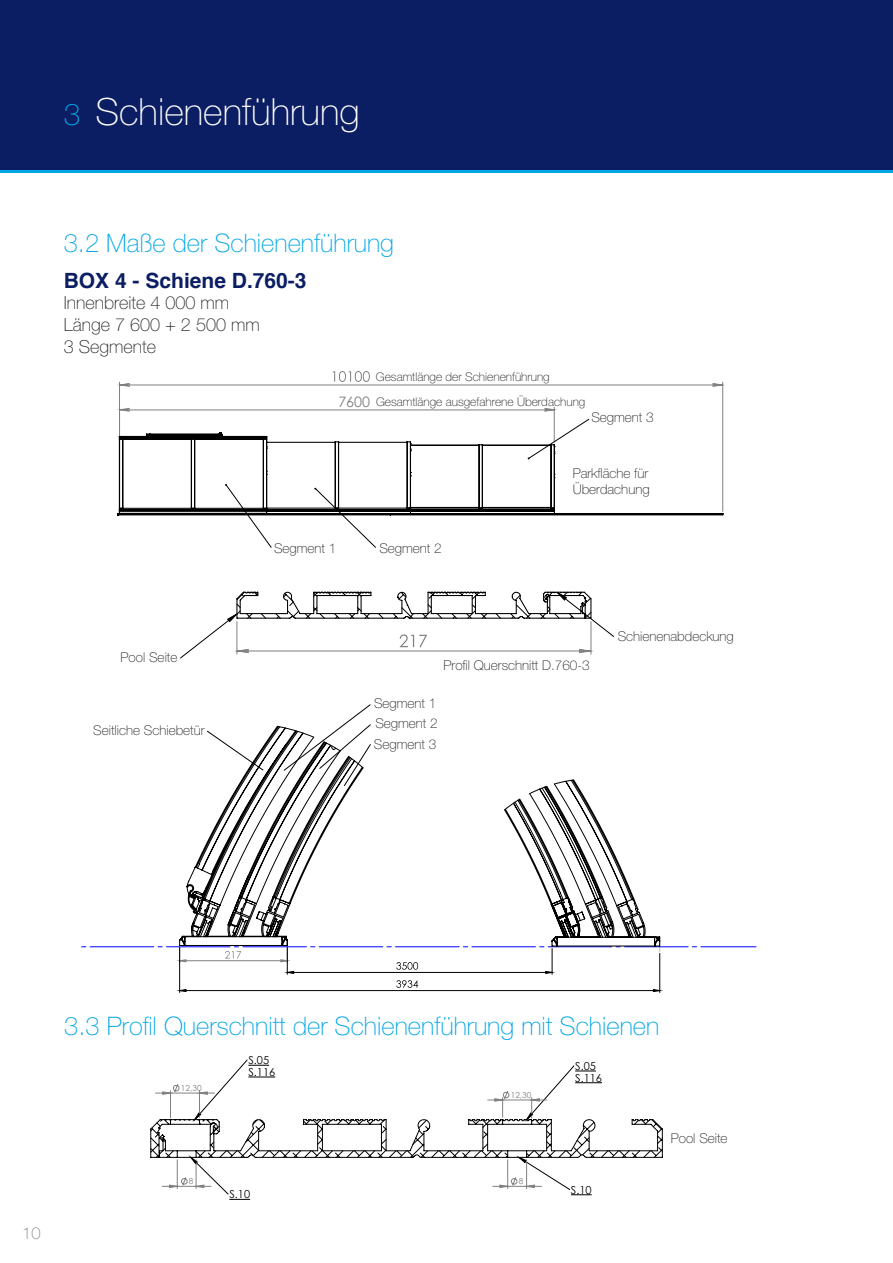
<style>
.page{position:relative;width:893px;height:1263px;background:#fff}
.page>*{position:absolute;margin:0;border:0;box-sizing:border-box;transform-origin:0 0}
.t1{font:100 37.5px "Helvetica Neue LT Pro";color:#fff}
.t2{font:100 25.5px "Helvetica Neue LT Pro";color:#02a6e5}
.t3{font:700 21px "Helvetica";color:#0c1e63}
.t4{font:100 18px "Helvetica Neue LT Pro";color:#231f20}
.t5{font:100 16.5px "Helvetica Neue LT Pro";color:#808285}
.t6{font:14.4px "Century Gothic";color:#808080}
.t7{font:100 13.5px/16.2px "Helvetica Neue LT Pro";color:#231f20}
.t8{font:100 12px "Helvetica Neue LT Pro";color:#231f20}
.t9{font:10.95px/11.7px "Century Gothic";color:#000}
.t10{font:8.4px "Century Gothic";color:#808080}
.s1{font-size:30px;color:#02a6e5}
</style>
<div class="page">
<div style="left:0;top:0;width:893px;height:172px;background:#0c1e63"></div>
<hr style="left:0;top:170px;width:893px;height:2px;background:#02a6e5">
<svg style="left:180px;top:591px;width:434px;height:68px"></svg>
<svg style="left:82px;top:726px;width:674px;height:266px"></svg>
<svg style="left:150px;top:1065px;width:513px;height:135px"></svg>
<svg style="left:119px;top:371px;width:604px;height:60px"></svg>
<svg style="left:117px;top:431px;width:607px;height:85px"></svg>
<p class="t1" style="left:64px;top:90px;width:297px"><span class="s1">3</span> Schienenführung</p>
<p class="t2" style="left:64px;top:228px;width:332px">3.2 Maße der Schienenführung</p>
<p class="t3" style="left:64px;top:263px;width:244px">BOX 4 - Schiene D.760-3</p>
<p class="t4" style="left:64px;top:293px;width:167px">Innenbreite 4 000 mm</p>
<p class="t4" style="left:64px;top:314px;width:197px">Länge 7 600 + 2 500 mm</p>
<p class="t4" style="left:64px;top:336px;width:94px">3 Segmente</p>
<p class="t8" style="left:376px;top:370px;width:175px">Gesamtlänge der Schienenführung</p>
<p class="t8" style="left:376px;top:395px;width:211px">Gesamtlänge ausgefahrene Überdachung</p>
<p class="t6" style="left:338px;top:391px;width:33px">7600</p>
<p class="t7" style="left:591px;top:409px;width:64px">Segment 3</p>
<p class="t7" style="left:573px;top:465px;width:78px">Parkfläche für<br>Überdachung</p>
<p class="t7" style="left:121px;top:649px;width:58px">Pool Seite</p>
<p class="t7" style="left:93px;top:722px;width:113px">Seitliche Schiebetür</p>
<p class="t7" style="left:274px;top:540px;width:64px">Segment 1</p>
<p class="t7" style="left:379px;top:540px;width:64px">Segment 2</p>
<p class="t7" style="left:444px;top:657px;width:148px">Profil Querschnitt D.760-3</p>
<p class="t7" style="left:374px;top:695px;width:64px">Segment 1</p>
<p class="t7" style="left:375px;top:715px;width:64px">Segment 2</p>
<p class="t7" style="left:374px;top:736px;width:64px">Segment 3</p>
<p class="t7" style="left:618px;top:628px;width:118px">Schienenabdeckung</p>
<p class="t5" style="left:22px;top:1223px;width:20px">10</p>
<p class="t2" style="left:64px;top:1011px;width:597px">3.3 Profil Querschnitt der Schienenführung mit Schienen</p>
<p class="t10" style="left:181px;top:1082px;width:22px">12,30</p>
<p class="t9" style="left:248px;top:1054px;width:28px">S.05<br>S.116</p>
<p class="t9" style="left:575px;top:1060px;width:28px">S.05<br>S.116</p>
<p class="t10" style="left:511px;top:1089px;width:22px">12,30</p>
<p class="t7" style="left:671px;top:1130px;width:58px">Pool Seite</p>
<p class="t10" style="left:189px;top:1175px;width:6px">8</p>
<p class="t10" style="left:519px;top:1175px;width:6px">8</p>
<p class="t9" style="left:229px;top:1188px;width:22px">S.10</p>
<p class="t9" style="left:571px;top:1183px;width:22px">S.10</p>
</div>
